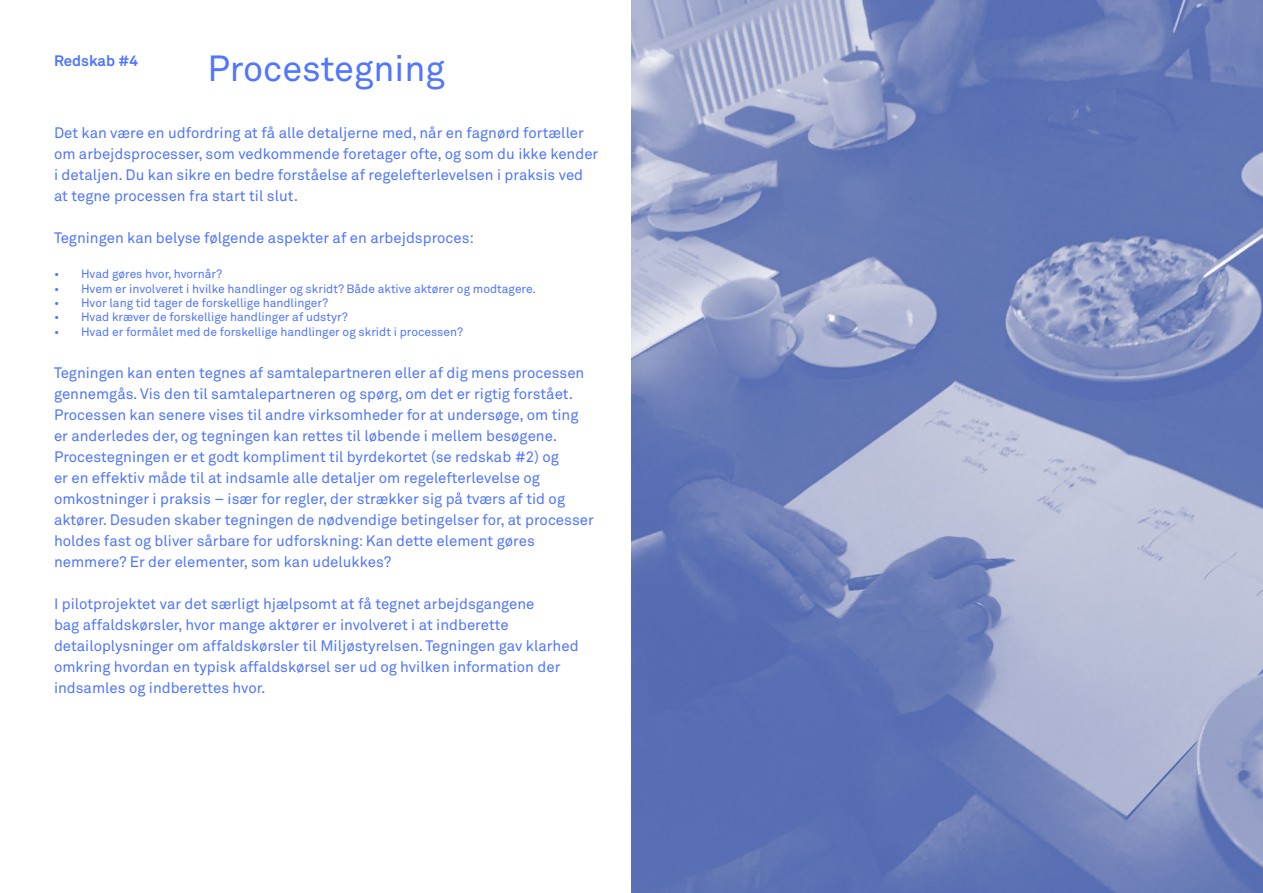
<style>
.page{position:relative;width:1263px;height:893px;background:#fff}
.page>*{position:absolute;margin:0;border:0;box-sizing:border-box;transform-origin:0 0}
.t1{font:36px "Akkurat";color:#5075ff}
.t2{font:15px/21px "Akkurat";color:#5075ff}
.t3{font:700 15px "Akkurat";color:#5075ff}
.t4{font:12px "Akkurat";color:#5075ff}
</style>
<div class="page">
<img style="left:631px;top:0;width:632px;height:893px">
<p class="t3" style="left:54px;top:51px;width:86px">Redskab #4</p>
<h1 class="t1" style="left:207px;top:48px;width:239px">Procestegning</h1>
<p class="t2" style="left:54px;top:122px;width:546px">Det kan være en udfordring at få alle detaljerne med, når en fagnørd fortæller om arbejdsprocesser, som vedkommende foretager ofte, og som du ikke kender i detaljen. Du kan sikre en bedre forståelse af regelefterlevelsen i praksis ved at tegne processen fra start til slut.</p>
<p class="t2" style="left:54px;top:227px;width:422px">Tegningen kan belyse følgende aspekter af en arbejdsproces:</p>
<p class="t4" style="left:54px;top:267px;width:170px">• Hvad gøres hvor, hvornår?</p>
<p class="t4" style="left:54px;top:281px;width:483px">• Hvem er involveret i hvilke handlinger og skridt? Både aktive aktører og modtagere.</p>
<p class="t4" style="left:54px;top:296px;width:276px">• Hvor lang tid tager de forskellige handlinger?</p>
<p class="t4" style="left:54px;top:310px;width:295px">• Hvad kræver de forskellige handlinger af udstyr?</p>
<p class="t4" style="left:54px;top:324px;width:411px">• Hvad er formålet med de forskellige handlinger og skridt i processen?</p>
<p class="t2" style="left:54px;top:362px;width:541px">Tegningen kan enten tegnes af samtalepartneren eller af dig mens processen gennemgås. Vis den til samtalepartneren og spørg, om det er rigtig forstået.<br>Processen kan senere vises til andre virksomheder for at undersøge, om ting er anderledes der, og tegningen kan rettes til løbende i mellem besøgene.<br>Procestegningen er et godt kompliment til byrdekortet (se redskab #2) og<br>er en effektiv måde til at indsamle alle detaljer om regelefterlevelse og omkostninger i praksis – især for regler, der strækker sig på tværs af tid og aktører. Desuden skaber tegningen de nødvendige betingelser for, at processer holdes fast og bliver sårbare for udforskning: Kan dette element gøres nemmere? Er der elementer, som kan udelukkes?</p>
<p class="t2" style="left:54px;top:593px;width:526px">I pilotprojektet var det særligt hjælpsomt at få tegnet arbejdsgangene<br>bag affaldskørsler, hvor mange aktører er involveret i at indberette detailoplysninger om affaldskørsler til Miljøstyrelsen. Tegningen gav klarhed omkring hvordan en typisk affaldskørsel ser ud og hvilken information der indsamles og indberettes hvor.</p>
</div>
